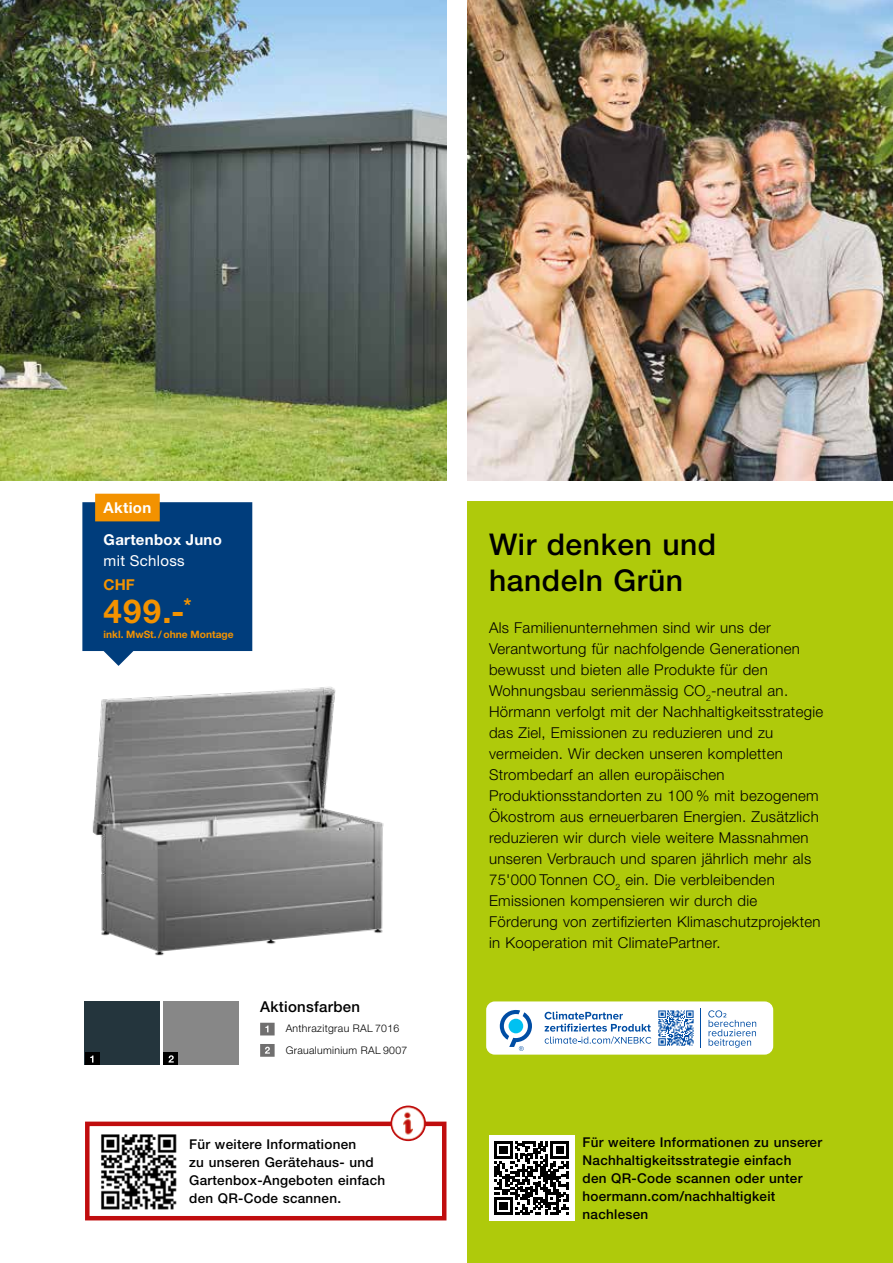
<style>
.page{position:relative;width:893px;height:1263px;background:#fff}
.page>*{position:absolute;margin:0;border:0;box-sizing:border-box;transform-origin:0 0}
.t1{font:700 33px "Hoermann Helvetica Neue";color:#f39200}
.t2{font:500 30px/36px "Hoermann Helvetica Neue";letter-spacing:.02em;color:#000}
.t3{font:300 15px/21px "Hoermann Helvetica Neue";letter-spacing:.02em;color:#000}
.t4{font:700 15px "Hoermann Helvetica Neue";letter-spacing:.02em;color:#fff}
.t5{font:500 15px "Hoermann Helvetica Neue";letter-spacing:.02em;color:#000}
.t6{font:15px "Hoermann Helvetica Neue Rm";letter-spacing:.02em;color:#fff}
.t7{font:700 15px "Hoermann Helvetica Neue";color:#f39200}
.t8{font:500 13.5px/18px "Hoermann Helvetica Neue";letter-spacing:.02em;color:#000}
.t9{font:300 10.5px/21.3px "Hoermann Helvetica Neue";letter-spacing:.03em;color:#000}
.t10{font:700 10.2px "Hoermann Helvetica Neue";color:#f39200}
</style>
<div class="page">
<div style="left:468px;top:501px;width:425px;height:762px;background:#afca0b"></div>
<img style="left:468px;top:0;width:425px;height:480px">
<img style="left:0;top:0;width:446px;height:480px">
<div style="left:489px;top:1135px;width:85px;height:85px;background:#fff"></div>
<svg style="left:495px;top:1141px;width:73px;height:74px"></svg>
<div style="left:85px;top:1001px;width:75px;height:64px;background:#24353d"></div>
<div style="left:164px;top:1001px;width:75px;height:64px;background:#878787"></div>
<svg style="left:85px;top:1052px;width:14px;height:13px"></svg>
<div style="left:164px;top:1052px;width:14px;height:13px;background:#000"></div>
<svg style="left:169px;top:1055px;width:5px;height:7px"></svg>
<svg style="left:260px;top:1023px;width:15px;height:12px"></svg>
<svg style="left:260px;top:1044px;width:15px;height:13px"></svg>
<div style="left:486px;top:1001px;width:287px;height:53px;background:#fff;border-radius:9px"></div>
<svg style="left:545px;top:1011px;width:106px;height:33px"></svg>
<hr style="left:701px;top:1008px;width:1px;height:39px;background:#004da4">
<svg style="left:708px;top:1010px;width:48px;height:38px"></svg>
<svg style="left:658px;top:1010px;width:36px;height:36px"></svg>
<svg style="left:500px;top:1010px;width:32px;height:41px"></svg>
<div style="left:85px;top:1121px;width:361px;height:99px;border:4px solid #c00d0e"></div>
<img style="left:391px;top:1106px;width:34px;height:34px;border-radius:17px">
<div style="left:390px;top:1105px;width:36px;height:36px;border:2px solid #c00d0e;border-radius:50%"></div>
<img style="left:101px;top:1134px;width:76px;height:76px">
<svg style="left:82px;top:494px;width:170px;height:172px;background:#2b5783"></svg>
<img style="left:92px;top:686px;width:292px;height:270px">
<p class="t4" style="left:104px;top:497px;width:49px">Aktion</p>
<p class="t4" style="left:104px;top:529px;width:120px">Gartenbox Juno</p>
<p class="t6" style="left:104px;top:550px;width:83px">mit Schloss</p>
<p class="t7" style="left:104px;top:574px;width:33px">CHF</p>
<h1 class="t1" style="left:104px;top:587px;width:89px">499.-<sup>*</sup></h1>
<p class="t10" style="left:104px;top:627px;width:131px">inkl. MwSt./ ohne Montage</p>
<p class="t5" style="left:260px;top:996px;width:102px">Aktionsfarben</p>
<p class="t9" style="left:286px;top:1017px;width:123px">Anthrazitgrau RAL 7016<br>Graualuminium RAL 9007</p>
<p class="t8" style="left:189px;top:1135px;width:197px">Für weitere Informationen<br>zu unseren Gerätehaus- und<br>Gartenbox-Angeboten einfach den QR-Code scannen.</p>
<h2 class="t2" style="left:489px;top:525px;width:229px">Wir denken und handeln Grün</h2>
<p class="t3" style="left:489px;top:616px;width:336px">Als Familienunternehmen sind wir uns der Verantwortung für nachfolgende Generationen bewusst und bieten alle Produkte für den Wohnungsbau serienmässig CO<sub>2</sub>-neutral an.<br>Hörmann verfolgt mit der Nachhaltigkeitsstrategie das Ziel, Emissionen zu reduzieren und zu vermeiden. Wir decken unseren kompletten Strombedarf an allen europäischen Produktionsstandorten zu 100 % mit bezogenem Ökostrom aus erneuerbaren Energien. Zusätzlich reduzieren wir durch viele weitere Massnahmen unseren Verbrauch und sparen jährlich mehr als 75'000 Tonnen CO<sub>2</sub> ein. Die verbleibenden Emissionen kompensieren wir durch die Förderung von zertifizierten Klimaschutzprojekten in Kooperation mit ClimatePartner.</p>
<p class="t8" style="left:583px;top:1132px;width:241px">Für weitere Informationen zu unserer<br>Nachhaltigkeitsstrategie einfach<br>den QR-Code scannen oder unter hoermann.com/nachhaltigkeit nachlesen</p>
</div>
